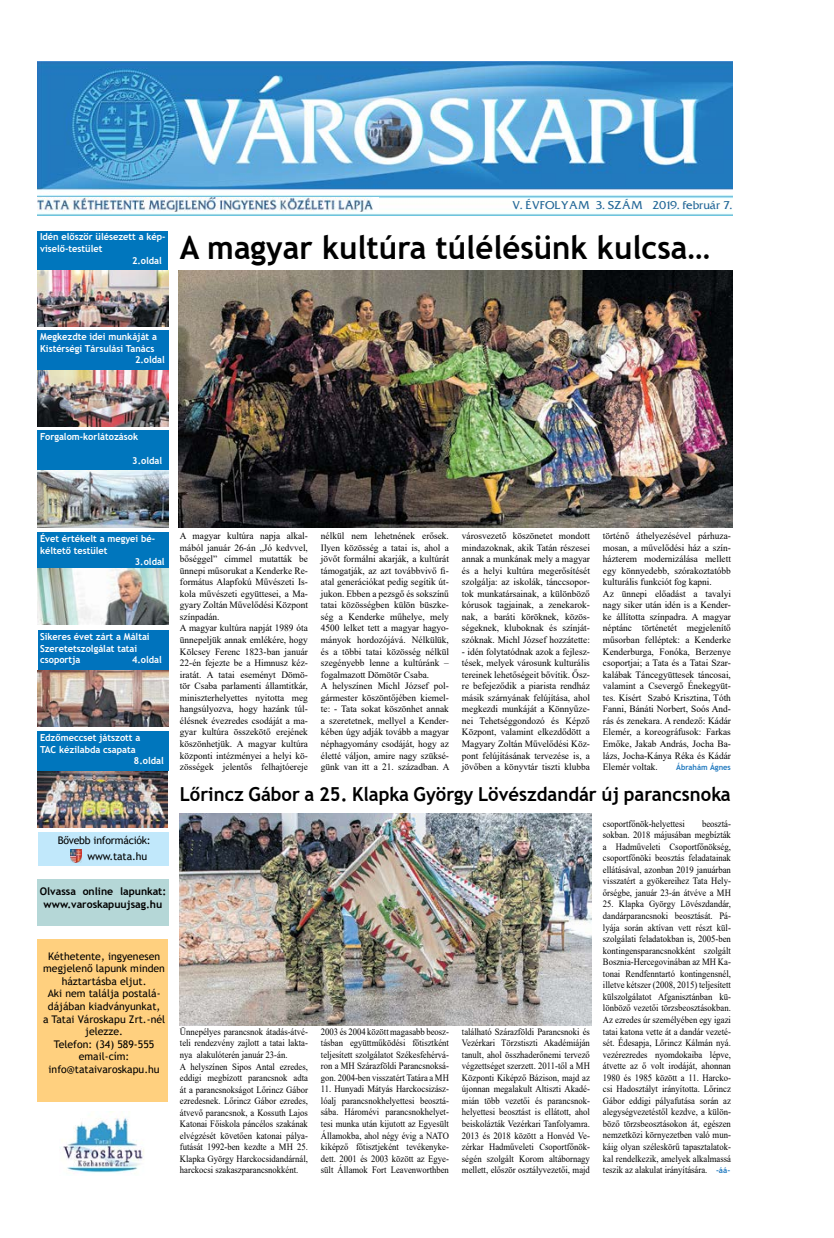
<style>
.page{position:relative;width:834px;height:1238px;background:#fff}
.page>*{position:absolute;margin:0;border:0;box-sizing:border-box;transform-origin:0 0}
.t1{font:700 32.38px "Trebuchet MS";color:#000;scale:.96 1}
.t2{font:700 19.25px "Trebuchet MS";color:#000;scale:.96 1}
.t3{font:10.5px/12.6px "Trebuchet MS";color:#000;text-align:center}
.t4{font:700 10.5px/12.6px "Trebuchet MS";color:#000;text-align:center}
.t5{font:10.5px "Friz Quadrata Font";color:#226797}
.t6{font:10.5px/15.6px "Trebuchet MS";letter-spacing:-.02em;color:#000}
.t7{font:9.62px/11.5px "Times New Roman";color:#000}
.t8{font:9.62px/11.5px "Times New Roman";color:#000;text-align:justify;scale:.9 1}
.t9{font:700 9.62px/11.5px "Trebuchet MS";color:#fff;scale:.96 1}
.t10{font:700 7.88px "Trebuchet MS";color:#227abf}
.s1{font-family:"Trebuchet MS";font-weight:700;font-size:7.88px;color:#227abf}
</style>
<div class="page">
<img style="left:37px;top:61px;width:695px;height:155px">
<div style="left:38px;top:939px;width:130px;height:162px;background:#ffd07f"></div>
<img style="left:60px;top:1117px;width:84px;height:56px">
<img style="left:38px;top:197px;width:340px;height:15px">
<div style="left:38px;top:833px;width:130px;height:33px;background:#c1e8fb"></div>
<svg style="left:70px;top:849px;width:12px;height:13px"></svg>
<div style="left:37px;top:879px;width:132px;height:47px;background:#b5d7d7"></div>
<div style="left:38px;top:532px;width:131px;height:37px;background:#0076bd"></div>
<div style="left:38px;top:731px;width:130px;height:40px;background:#0076bd"></div>
<div style="left:38px;top:231px;width:130px;height:40px;background:#0076bd"></div>
<div style="left:38px;top:431px;width:131px;height:40px;background:#0076bd"></div>
<div style="left:38px;top:630px;width:130px;height:40px;background:#0073bd"></div>
<div style="left:38px;top:330px;width:131px;height:40px;background:#0073bd"></div>
<img style="left:38px;top:771px;width:130px;height:56px">
<img style="left:38px;top:569px;width:131px;height:56px">
<img style="left:38px;top:370px;width:131px;height:57px">
<img style="left:38px;top:471px;width:131px;height:56px">
<img style="left:38px;top:670px;width:130px;height:56px">
<img style="left:38px;top:271px;width:130px;height:56px">
<img style="left:179px;top:271px;width:553px;height:256px">
<img style="left:179px;top:814px;width:412px;height:211px">
<p class="t9" style="left:40px;top:231px;width:132px">Idén először ülésezett a kép-</p>
<p class="t9" style="left:40px;top:243px;width:66px">viselő-testület</p>
<p class="t9" style="left:132px;top:254px;width:33px">2.oldal</p>
<p class="t5" style="left:512px;top:198px;width:221px">V. ÉVFOLYAM 3. SZÁM 2019. február 7.</p>
<h1 class="t1" style="left:180px;top:227px;width:554px">A magyar kultúra túlélésünk kulcsa…</h1>
<p class="t9" style="left:40px;top:331px;width:123px">Megkezdte idei munkáját a</p>
<p class="t9" style="left:40px;top:343px;width:121px">Kistérségi Társulási Tanács</p>
<p class="t9" style="left:135px;top:354px;width:33px">2.oldal</p>
<p class="t9" style="left:40px;top:431px;width:103px">Forgalom-korlátozások</p>
<p class="t9" style="left:132px;top:454px;width:33px">3.oldal</p>
<p class="t9" style="left:40px;top:533px;width:121px">Évet értékelt a megyei bé-</p>
<p class="t9" style="left:40px;top:544px;width:72px">kéltető testület</p>
<p class="t9" style="left:135px;top:556px;width:33px">3.oldal</p>
<p class="t9" style="left:40px;top:631px;width:116px">Sikeres évet zárt a Máltai<br>Szeretetszolgálat tatai csoportja</p>
<p class="t9" style="left:132px;top:654px;width:33px">4.oldal</p>
<p class="t9" style="left:40px;top:732px;width:106px">Edzőmeccset játszott a</p>
<p class="t9" style="left:40px;top:744px;width:101px">TAC kézilabda csapata</p>
<p class="t9" style="left:134px;top:755px;width:33px">8.oldal</p>
<p class="t6" style="left:87px;top:832px;width:65px;text-indent:-30px">Bővebb információk: www.tata.hu</p>
<p class="t4" style="left:40px;top:885px;width:128px">Olvassa online lapunkat: www.varoskapuujsag.hu</p>
<p class="t3" style="left:43px;top:949px;width:124px">Kéthetente, ingyenesen megjelenő lapunk minden háztartásba eljut.<br>Aki nem találja postalá&shy;dájában kiadványunkat,<br>a Tatai Városkapu Zrt.-nél jelezze.<br>Telefon: (34) 589-555 email-cím: info@tataivaroskapu.hu</p>
<p class="t7" style="left:180px;top:530px;width:129px">A magyar kultúra napja alkal&shy;mából január 26-án „Jó kedvvel, bőséggel” címmel mutatták be ünnepi műsorukat a Kenderke Re&shy;formátus Alapfokú Művészeti Is&shy;kola művészeti együttesei, a Ma&shy;gyary Zoltán Művelődési Központ színpadán.<br>A magyar kultúra napját 1989 óta ünnepeljük annak emlékére, hogy<br>Kölcsey Ferenc 1823-ban január<br>22-én fejezte be a Himnusz kéz&shy;iratát. A tatai eseményt Dömö&shy;tör Csaba parlamenti államtitkár, miniszterhelyettes nyitotta meg hangsúlyozva, hogy hazánk túl&shy;élésnek évezredes csodáját a ma&shy;gyar kultúra összekötő erejének köszönhetjük. A magyar kultúra központi intézményei a helyi kö&shy;zösségek jelentős felhajtóereje</p>
<p class="t7" style="left:321px;top:530px;width:130px">nélkül nem lehetnének erősek.<br>Ilyen közösség a tatai is, ahol a jövőt formálni akarják, a kultúrát támogatják, az azt továbbvivő fi&shy;atal generációkat pedig segítik út&shy;jukon. Ebben a pezsgő és sokszínű tatai közösségben külön büszke&shy;ség a Kenderke műhelye, mely<br>4500 lelket tett a magyar hagyo&shy;mányok hordozójává. Nélkülük, és a többi tatai közösség nélkül szegényebb lenne a kultúránk – fogalmazott Dömötör Csaba.<br>A helyszínen Michl József pol&shy;gármester köszöntőjében kiemel&shy;te: - Tata sokat köszönhet annak a szeretetnek, mellyel a Kender&shy;kében úgy adják tovább a magyar néphagyomány csodáját, hogy az életté váljon, amire nagy szüksé&shy;günk van itt a 21. században. A</p>
<p class="t7" style="left:462px;top:530px;width:129px;text-align:justify">városvezető köszönetet mondott mindazoknak, akik Tatán részesei annak a munkának mely a magyar és a helyi kultúra megerősítését szolgálja: az iskolák, tánccsopor&shy;tok munkatársainak, a különböző kórusok tagjainak, a zenekarok&shy;nak, a baráti köröknek, közös&shy;ségeknek, kluboknak és színját&shy;szóknak. Michl József hozzátette:</p>
<p class="t7" style="left:602px;top:530px;width:129px">történő áthelyezésével párhuza&shy;mosan, a művelődési ház a szín&shy;házterem modernizálása mellett egy könnyedebb, szórakoztatóbb kulturális funkciót fog kapni.<br>Az ünnepi előadást a tavalyi nagy siker után idén is a Kender&shy;ke állította színpadra. A magyar néptánc történetét megjelenítő műsorban felléptek: a Kenderke<br>Kenderburga, Fonóka, Berzenye csoportjai; a Tata és a Tatai Szar&shy;kalábak Táncegyüttesek táncosai, valamint a Csevergő Énekegyüt&shy;tes. Kísért Szabó Krisztina, Tóth<br>Fanni, Bánáti Norbert, Soós And&shy;rás és zenekara. A rendező: Kádár<br>Elemér, a koreográfusok: Farkas<br>Emőke, Jakab András, Jocha Ba&shy;lázs, Jocha-Kánya Réka és Kádár<br>Elemér voltak.</p>
<p class="t7" style="left:462px;top:645px;width:129px;text-align:justify">- idén folytatódnak azok a fejlesz&shy;tések, melyek városunk kulturális tereinek lehetőségeit bővítik. Ősz&shy;re befejeződik a piarista rendház másik szárnyának felújítása, ahol megkezdi munkáját a Könnyűze&shy;nei Tehetséggondozó és Képző Központ, valamint elkezdődött a Magyary Zoltán Művelődési Köz&shy;pont felújításának tervezése is, a jövőben a könyvtár tiszti klubba</p>
<p class="t10" style="left:676px;top:762px;width:56px">Ábrahám Ágnes</p>
<h2 class="t2" style="left:180px;top:782px;width:575px">Lőrincz Gábor a 25. Klapka György Lövészdandár új parancsnoka</h2>
<p class="t8" style="left:180px;top:1025px;width:144px;text-align:left">Ünnepélyes parancsnok átadás-átvé&shy;teli rendezvény zajlott a tatai lakta&shy;nya alakulóterén január 23-án.<br>A helyszínen Sipos Antal ezredes, eddigi megbízott parancsnok adta át a parancsnokságot Lőrincz Gábor ezredesnek. Lőrincz Gábor ezredes, átvevő parancsnok, a Kossuth Lajos Katonai Főiskola páncélos szakának elvégzését követően katonai pálya&shy;futását 1992-ben kezdte a MH 25.<br>Klapka György Harckocsidandárnál, harckocsi szakaszparancsnokként.</p>
<p class="t8" style="left:321px;top:1025px;width:144px">2003 és 2004 között magasabb beosz&shy;tásban együttműködési főtisztként teljesített szolgálatot Székesfehérvá&shy;ron a MH Szárazföldi Parancsnoksá&shy;gon. 2004-ben visszatért Tatára a MH</p>
<p class="t8" style="left:321px;top:1083px;width:144px">11. Hunyadi Mátyás Harckocsizász&shy;lóalj parancsnokhelyettesi beosztá&shy;sába. Háromévi parancsnokhelyet&shy;tesi munka után kijutott az Egyesült Államokba, ahol négy évig a NATO kiképző főtisztjeként tevékenyke&shy;dett. 2001 és 2003 között az Egye&shy;sült Államok Fort Leavenworthben</p>
<p class="t8" style="left:462px;top:1025px;width:144px">található Szárazföldi Parancsnoki és Vezérkari Törzstiszti Akadémiáján tanult, ahol összhaderőnemi tervező végzettséget szerzett. 2011-től a MH Központi Kiképző Bázison, majd az újonnan megalakult Altiszti Akadé&shy;mián több vezetői és parancsnok&shy;helyettesi beosztást is ellátott, ahol beiskolázták Vezérkari Tanfolyamra.<br>2013 és 2018 között a Honvéd Ve&shy;zérkar Hadműveleti Csoportfőnök&shy;ségén szolgált Korom altábornagy mellett, először osztályvezetői, majd</p>
<p class="t8" style="left:602px;top:817px;width:144px;text-indent:99px">beosztá&shy;sokban. 2018 májusában megbízták a Hadműveleti Csoportfőnökség, csoportfőnöki beosztás feladatainak ellátásával, azonban 2019 januárban visszatért a gyökereihez Tata Hely&shy;őrségbe, január 23-án átvéve a MH</p>
<p class="t8" style="left:602px;top:898px;width:144px">25. Klapka György Lövészdandár, dandárparancsnoki beosztását. Pá&shy;lyája során aktívan vett részt kül&shy;szolgálati feladatokban is, 2005-ben kontingensparancsnokként szolgált Bosznia-Hercegovinában az MH Ka&shy;tonai Rendfenntartó kontingensnél, illetve kétszer (2008, 2015) teljesített külszolgálatot Afganisztánban kü&shy;lönböző vezetői törzsbeosztásokban.<br>Az ezredes úr személyében egy igazi tatai katona vette át a dandár vezeté&shy;sét. Édesapja, Lőrincz Kálmán nyá. vezérezredes nyomdokaiba lépve, átvette az ő volt irodáját, ahonnan 1980 és 1985 között a 11. Harcko&shy;csi Hadosztályt irányította. Lőrincz Gábor eddigi pályafutása során az alegységvezetéstől kezdve, a külön&shy;böző törzsbeosztásokon át, egészen nemzetközi környezetben való mun&shy;káig olyan széleskörű tapasztalatok&shy;kal rendelkezik, amelyek alkalmassá teszik az alakulat irányítására. <span class="s1">-áá-</span></p>
<p class="t8" style="left:602px;top:817px;width:92px">csoportfőnök-helyettesi</p>
</div>
